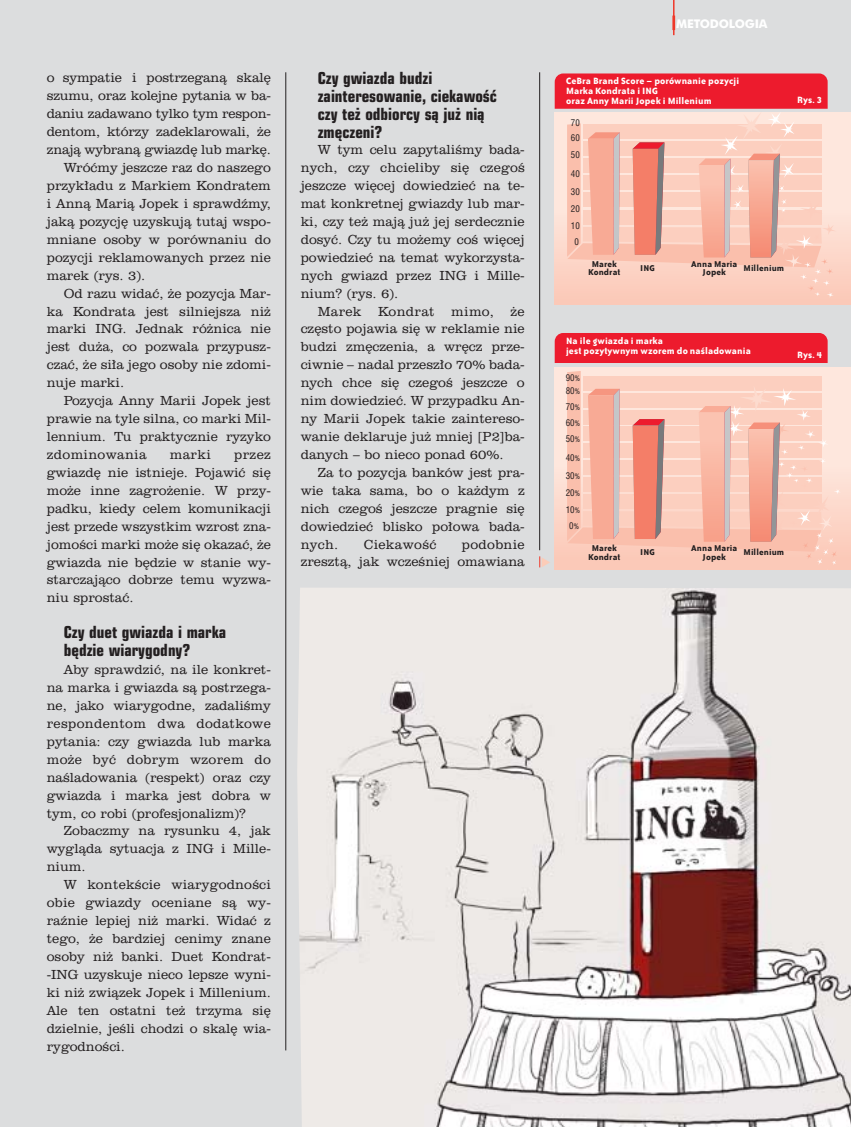
<style>
.page{position:relative;width:851px;height:1127px;background:#fff}
.page>*{position:absolute;margin:0;border:0;box-sizing:border-box;transform-origin:0 0}
.t1{font:700 16.5px/18px "Square 721 Cn EU";color:#231f20}
.t2{font:300 13.5px/18px "Clarendon PL";color:#231f20;text-align:justify}
.t3{font:300 13.5px "Clarendon PL";letter-spacing:.025em;color:#231f20}
.t4{font:700 12px "Futura PL";letter-spacing:-.02em;color:#fff}
.t5{font:700 10.5px/9.8px "Bailey Sans PL";letter-spacing:.01em;color:#fff}
.t6{font:700 9.75px/8.2px "Bailey Sans PL";letter-spacing:.01em;color:#231f20;text-align:center}
.t7{font:condensed 9px/17.7px "Swiss 721 PL";color:#231f20}
.s1{font-size:7.5px}
</style>
<div class="page">
<div style="left:0;top:0;width:850px;height:1127px;background:#dcddde"></div>
<hr style="left:285px;top:72px;width:1px;height:978px;background:#231f20">
<hr style="left:539px;top:72px;width:1px;height:478px;background:#231f20">
<hr style="left:673px;top:0;width:1px;height:35px;background:#ef3829">
<hr style="left:672px;top:16px;width:3px;height:14px;background:#ef3829">
<div style="left:554px;top:113px;width:296px;height:191px;background:linear-gradient(to bottom,#ffefe7,#fcd0c0)"></div>
<svg style="left:554px;top:73px;width:282px;height:225px;background:#f5ada3"></svg>
<div style="left:554px;top:367px;width:296px;height:203px;background:linear-gradient(to bottom,#ffefe7,#fccebe)"></div>
<div style="left:554px;top:333px;width:273px;height:30px;background:#ed1b2d"></div>
<svg style="left:567px;top:371px;width:273px;height:199px;background:#f3c0b1"></svg>
<img style="left:297px;top:588px;width:553px;height:539px">
<svg style="left:539px;top:556px;width:2px;height:11px"></svg>
<p class="t2" style="left:47px;top:70px;width:225px">o sym pa tie i po strze ganà skal´</p>
<p class="t2" style="left:47px;top:88px;width:225px">szu mu, oraz ko lej ne py ta nia w ba -</p>
<p class="t2" style="left:47px;top:106px;width:225px">da niu za da wa no tyl ko tym re spon -</p>
<p class="t2" style="left:47px;top:124px;width:225px">den tom, któ rzy za de kla ro wa li, ˝e</p>
<p class="t2" style="left:47px;top:142px;width:225px">znajà wy branà gwiazd´ lub mark´.</p>
<p class="t2" style="left:64px;top:160px;width:208px">Wróçmy jesz cze raz do na sze go</p>
<p class="t2" style="left:47px;top:178px;width:225px">przyk∏adu z Mar kiem Kon dra tem</p>
<p class="t2" style="left:47px;top:196px;width:225px">i Annà Ma rià Jo pek i sprawdêmy,</p>
<p class="t2" style="left:47px;top:214px;width:225px">jakà po zycj´ uzy skujà tu taj wspo -</p>
<p class="t2" style="left:47px;top:232px;width:225px">mnia ne oso by w po rów na niu do</p>
<p class="t2" style="left:47px;top:250px;width:225px">po zy cji re kla mo wa nych przez nie</p>
<p class="t2" style="left:47px;top:268px;width:100px">ma rek (rys. 3).</p>
<p class="t2" style="left:64px;top:285px;width:208px">Od ra zu wi daç, ˝e po zy cja Mar -</p>
<p class="t2" style="left:47px;top:303px;width:225px">ka Kon dra ta jest sil niej sza ni˝</p>
<p class="t2" style="left:47px;top:321px;width:225px">mar ki ING. Jed nak ró˝ni ca nie</p>
<p class="t2" style="left:47px;top:339px;width:225px">jest du˝a, co po zwa la przy pusz -</p>
<p class="t2" style="left:47px;top:357px;width:225px">czaç, ˝e si∏a je go oso by nie zdo mi -</p>
<p class="t2" style="left:47px;top:375px;width:79px">nu je mar ki.</p>
<p class="t2" style="left:64px;top:393px;width:208px">Po zy cja An ny Ma rii Jo pek jest</p>
<p class="t2" style="left:47px;top:411px;width:225px">pra wie na ty le sil na, co mar ki Mil -</p>
<p class="t2" style="left:47px;top:429px;width:225px">len nium. Tu prak tycz nie ry zy ko</p>
<p class="t3" style="left:47px;top:450px;width:101px">zdo mi no wa nia</p>
<p class="t2" style="left:170px;top:447px;width:42px">mar ki</p>
<p class="t2" style="left:47px;top:447px;width:225px;text-indent:187px">przez gwiazd´ nie ist nie je. Po ja wiç si´ mo˝e in ne za gro˝enie. W przy - pad ku, kie dy ce lem ko mu ni ka cji jest przede wszyst kim wzrost zna - jo moÊci mar ki mo˝e si´ oka zaç, ˝e gwiaz da nie b´dzie w sta nie wy - star czajàco do brze te mu wy zwa - niu spro staç.</p>
<p class="t1" style="left:64px;top:625px;width:164px">Czy du et gwiaz da i mar ka będzie wia ry god ny?</p>
<p class="t2" style="left:47px;top:662px;width:225px;text-indent:17px">Aby spraw dziç, na ile kon kret - na mar ka i gwiaz da sà po strze ga - ne, ja ko wia ry god ne, za da liÊmy re spon den tom dwa do dat ko we py ta nia: czy gwiaz da lub mar ka mo˝e byç do brym wzo rem do naÊla do wa nia (re spekt) oraz czy gwiaz da i mar ka jest do bra w tym, co ro bi (pro fe sjo na lizm)?</p>
<p class="t2" style="left:47px;top:823px;width:225px;text-indent:17px">Zo bacz my na ry sun ku 4, jak wyglàda sy tu acja z ING i Mil le - nium.</p>
<p class="t2" style="left:47px;top:877px;width:225px;text-indent:17px">W kon tekÊcie wia ry god noÊci obie gwiaz dy oce nia ne sà wy - raênie le piej ni˝ mar ki. Wi daç z te go, ˝e bar dziej ce ni my zna ne oso by ni˝ ban ki. Du et Kon drat - -ING uzy sku je nie co lep sze wy ni - ki ni˝ zwiàzek Jo pek i Mil le nium.<br>Ale ten ostat ni te˝ trzy ma si´ dziel nie, jeÊli cho dzi o skal´ wia - ry god noÊci.</p>
<p class="t1" style="left:317px;top:70px;width:181px">Czy gwiaz da bu dzi<br>za in te re so wa nie, cie ka wość czy też od bior cy są już nią zmęcze ni?</p>
<p class="t2" style="left:300px;top:142px;width:225px;text-indent:17px">W tym ce lu za py ta liÊmy ba da - nych, czy chcie li by si´ cze goÊ jesz cze wi´cej do wie dzieç na te - mat kon kret nej gwiaz dy lub mar - ki, czy te˝ majà ju˝ jej ser decz nie do syç. Czy tu mo˝emy coÊ wi´cej po wie dzieç na te mat wy ko rzy sta - nych gwiazd przez ING i Mil le - nium? (rys. 6).</p>
<p class="t2" style="left:300px;top:303px;width:225px;text-indent:17px">Ma rek Kon drat mi mo, ˝e cz´sto po ja wia si´ w re kla mie nie bu dzi zm´cze nia, a wr´cz prze - ciw nie – na dal przesz∏o 70% ba da - nych chce si´ cze goÊ jesz cze o nim do wie dzieç. W przy pad ku An - ny Ma rii Jo pek ta kie za in te re so - wa nie de kla ru je ju˝ mniej [P2]ba - da nych – bo nie co po nad 60%.</p>
<p class="t2" style="left:300px;top:465px;width:225px;text-indent:17px">Za to po zy cja ban ków jest pra - wie ta ka sa ma, bo o ka˝dym z nich cze goÊ jesz cze pra gnie si´ do wie dzieç bli sko po∏owa ba da - nych.</p>
<p class="t3" style="left:364px;top:539px;width:74px">Cie ka woÊç</p>
<p class="t2" style="left:300px;top:536px;width:225px;text-align:right">po dob nie<br>zresztà, jak wczeÊniej oma wia na</p>
<p class="t4" style="left:676px;top:19px;width:93px">METODOLOGIA</p>
<p class="t5" style="left:566px;top:78px;width:174px">CeBra Brand Score – porównanie pozycji<br>Marka Kondrata i ING<br>oraz Anny Marii Jopek i Millenium</p>
<p class="t7" style="left:571px;top:115px;width:10px;line-height:15.8px">70<br>60</p>
<p class="t7" style="left:571px;top:146px;width:10px;text-align:justify">50<br>40<br>30<br>20<br>10</p>
<p class="t7" style="left:574px;top:233px;width:6px">0</p>
<p class="t6" style="left:588px;top:261px;width:34px">Marek<br>Kondrat</p>
<p class="t6" style="left:640px;top:265px;width:16px">ING</p>
<p class="t6" style="left:691px;top:261px;width:47px">Anna Maria<br>Jopek</p>
<p class="t6" style="left:743px;top:265px;width:42px">Millenium</p>
<p class="t5" style="left:796px;top:96px;width:27px">Rys. 3</p>
<p class="t5" style="left:566px;top:337px;width:186px">Na ile gwiazda i marka<br>jest pozytywnym wzorem do naÊladowania</p>
<p class="t7" style="left:565px;top:369px;width:16px">90<span class="s1">%</span></p>
<p class="t7" style="left:565px;top:414px;width:16px;line-height:16.6px">60<span class="s1">%<br></span>50<span class="s1">%</span></p>
<p class="t7" style="left:565px;top:449px;width:16px;text-align:justify">40<span class="s1">% </span>30<span class="s1">% </span>20<span class="s1">% </span>10<span class="s1">%</span></p>
<p class="t7" style="left:569px;top:517px;width:11px">0<span class="s1">%</span></p>
<p class="t7" style="left:565px;top:382px;width:16px">80<span class="s1">%</span></p>
<p class="t7" style="left:565px;top:398px;width:16px">70<span class="s1">%</span></p>
<p class="t6" style="left:588px;top:545px;width:34px">Marek<br>Kondrat</p>
<p class="t6" style="left:640px;top:549px;width:16px">ING</p>
<p class="t6" style="left:691px;top:545px;width:47px">Anna Maria<br>Jopek</p>
<p class="t6" style="left:743px;top:549px;width:42px">Millenium</p>
<p class="t5" style="left:796px;top:351px;width:27px">Rys. 4</p>
</div>
